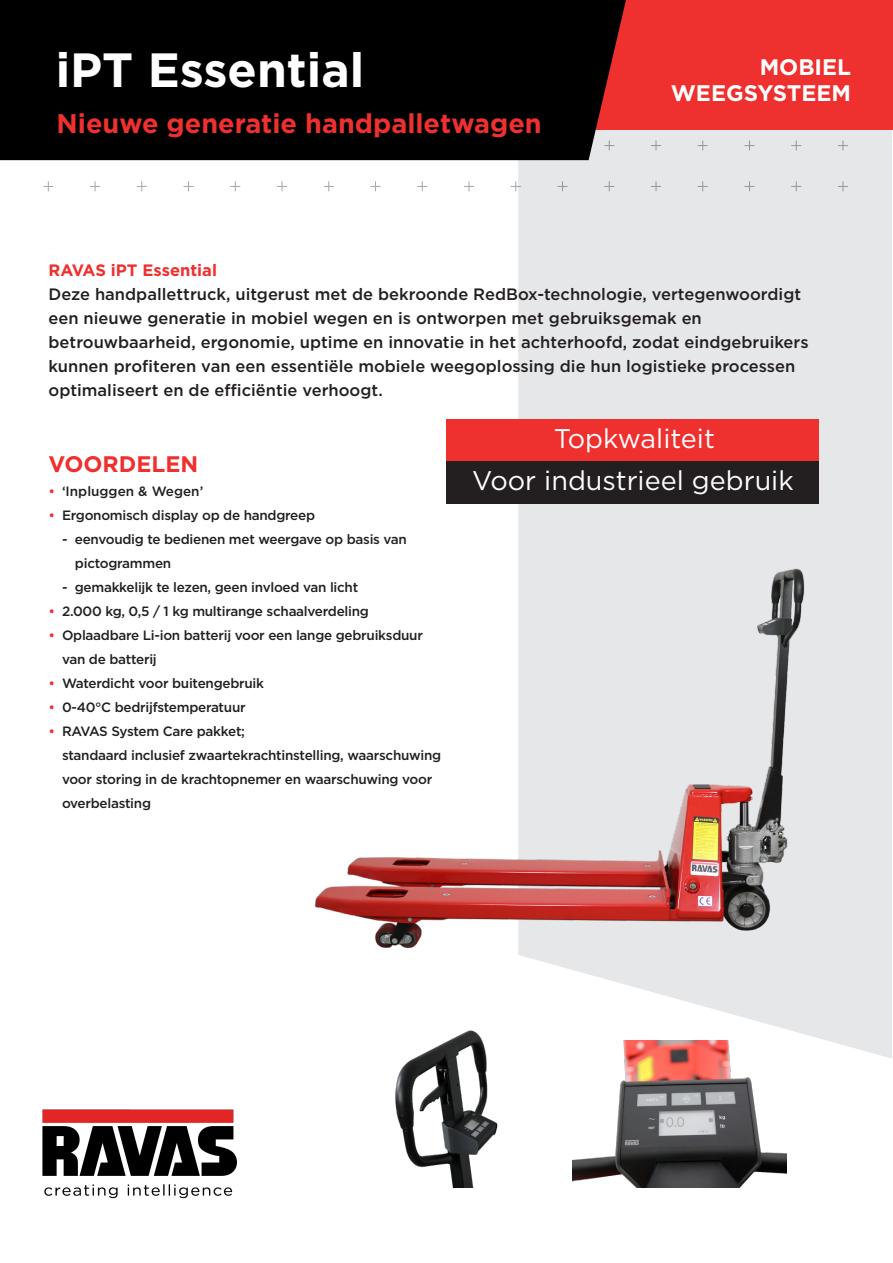
<style>
.page{position:relative;width:893px;height:1263px;background:#fff}
.page>*{position:absolute;margin:0;border:0;box-sizing:border-box;transform-origin:0 0}
.t1{font:700 48px "Gotham";color:#fff}
.t2{font:27px "Gotham";color:#fff}
.t3{font:700 27px "Gotham";color:#ee302e}
.t4{font:700 22.5px/25.3px "Gotham";color:#fff;text-align:right}
.t5{font:700 22.5px "Gotham";color:#ee302e}
.t6{font:500 16.5px/24px "Gotham";color:#231f20}
.t7{font:700 16.5px "Gotham";color:#ee302e}
.t8{font:500 13.5px/24px "Gotham";letter-spacing:-.02em;color:#231f20}
.t9{font:500 13.5px "Gotham";color:#231f20}
.s1{color:#ee302e}
</style>
<div class="page">
<svg style="left:518px;top:130px;width:374px;height:928px;fill:#e6e7e9"></svg>
<svg style="left:838px;top:140px;width:10px;height:10px"></svg>
<svg style="left:838px;top:181px;width:10px;height:10px"></svg>
<svg style="left:791px;top:140px;width:10px;height:10px"></svg>
<svg style="left:791px;top:181px;width:10px;height:10px"></svg>
<svg style="left:744px;top:140px;width:10px;height:10px"></svg>
<svg style="left:744px;top:181px;width:10px;height:10px"></svg>
<svg style="left:698px;top:140px;width:10px;height:10px"></svg>
<svg style="left:698px;top:181px;width:10px;height:10px"></svg>
<svg style="left:651px;top:140px;width:10px;height:10px"></svg>
<svg style="left:651px;top:181px;width:10px;height:10px"></svg>
<svg style="left:604px;top:181px;width:10px;height:10px"></svg>
<svg style="left:557px;top:181px;width:10px;height:10px"></svg>
<svg style="left:511px;top:181px;width:10px;height:10px"></svg>
<svg style="left:464px;top:181px;width:10px;height:10px"></svg>
<svg style="left:417px;top:181px;width:10px;height:10px"></svg>
<svg style="left:370px;top:181px;width:11px;height:10px"></svg>
<svg style="left:324px;top:181px;width:10px;height:10px"></svg>
<svg style="left:277px;top:181px;width:10px;height:10px"></svg>
<svg style="left:230px;top:181px;width:10px;height:10px"></svg>
<svg style="left:184px;top:181px;width:10px;height:10px"></svg>
<svg style="left:137px;top:181px;width:10px;height:10px"></svg>
<svg style="left:90px;top:181px;width:10px;height:10px"></svg>
<svg style="left:43px;top:181px;width:10px;height:10px"></svg>
<div style="left:563px;top:0;width:330px;height:130px;background:#ee302e"></div>
<div style="left:0;top:0;width:626px;height:160px;background:#000001"></div>
<img style="left:42px;top:1109px;width:195px;height:90px">
<img style="left:315px;top:522px;width:511px;height:443px">
<img style="left:395px;top:1026px;width:153px;height:162px">
<img style="left:572px;top:1041px;width:214px;height:147px">
<div style="left:446px;top:419px;width:373px;height:43px;background:#ee302e"></div>
<div style="left:446px;top:462px;width:373px;height:42px;background:#231f20"></div>
<p class="t1" style="left:56px;top:39px;width:310px">iPT Essential</p>
<p class="t3" style="left:57px;top:105px;width:487px">Nieuwe generatie handpalletwagen</p>
<p class="t4" style="left:671px;top:55px;width:182px">MOBIEL<br>WEEGSYSTEEM</p>
<p class="t7" style="left:49px;top:259px;width:170px">RAVAS iPT Essential</p>
<p class="t6" style="left:49px;top:281px;width:762px">Deze handpallettruck, uitgerust met de bekroonde RedBox-technologie, vertegenwoordigt een nieuwe generatie in mobiel wegen en is ontworpen met gebruiksgemak en betrouwbaarheid, ergonomie, uptime en innovatie in het achterhoofd, zodat eindgebruikers kunnen profiteren van een essentiële mobiele weegoplossing die hun logistieke processen optimaliseert en de efficiëntie verhoogt.</p>
<p class="t5" style="left:49px;top:449px;width:151px">VOORDELEN</p>
<p class="t9" style="left:49px;top:482px;width:156px"><span class="s1">•</span> ‘Inpluggen &amp; Wegen’</p>
<p class="t8" style="left:49px;top:503px;width:268px"><span class="s1">•</span> Ergonomisch display op de handgreep</p>
<p class="t8" style="left:75px;top:527px;width:333px;text-indent:-13px">- eenvoudig te bedienen met weergave op basis van pictogrammen</p>
<p class="t8" style="left:62px;top:575px;width:298px">- gemakkelijk te lezen, geen invloed van licht</p>
<p class="t8" style="left:49px;top:599px;width:322px"><span class="s1">•</span> 2.000 kg, 0,5 / 1 kg multirange schaalverdeling</p>
<p class="t8" style="left:62px;top:623px;width:362px;text-indent:-14px"><span class="s1">•</span> Oplaadbare Li-ion batterij voor een lange gebruiksduur van de batterij</p>
<p class="t8" style="left:49px;top:671px;width:217px"><span class="s1">•</span> Waterdicht voor buitengebruik</p>
<p class="t8" style="left:49px;top:695px;width:199px"><span class="s1">•</span> 0-40°C bedrijfstemperatuur</p>
<p class="t8" style="left:62px;top:719px;width:381px;text-indent:-14px"><span class="s1">•</span> RAVAS System Care pakket;<br>standaard inclusief zwaartekrachtinstelling, waarschuwing voor storing in de krachtopnemer en waarschuwing voor overbelasting</p>
<p class="t2" style="left:554px;top:421px;width:163px">Topkwaliteit</p>
<p class="t2" style="left:472px;top:463px;width:323px">Voor industrieel gebruik</p>
</div>
